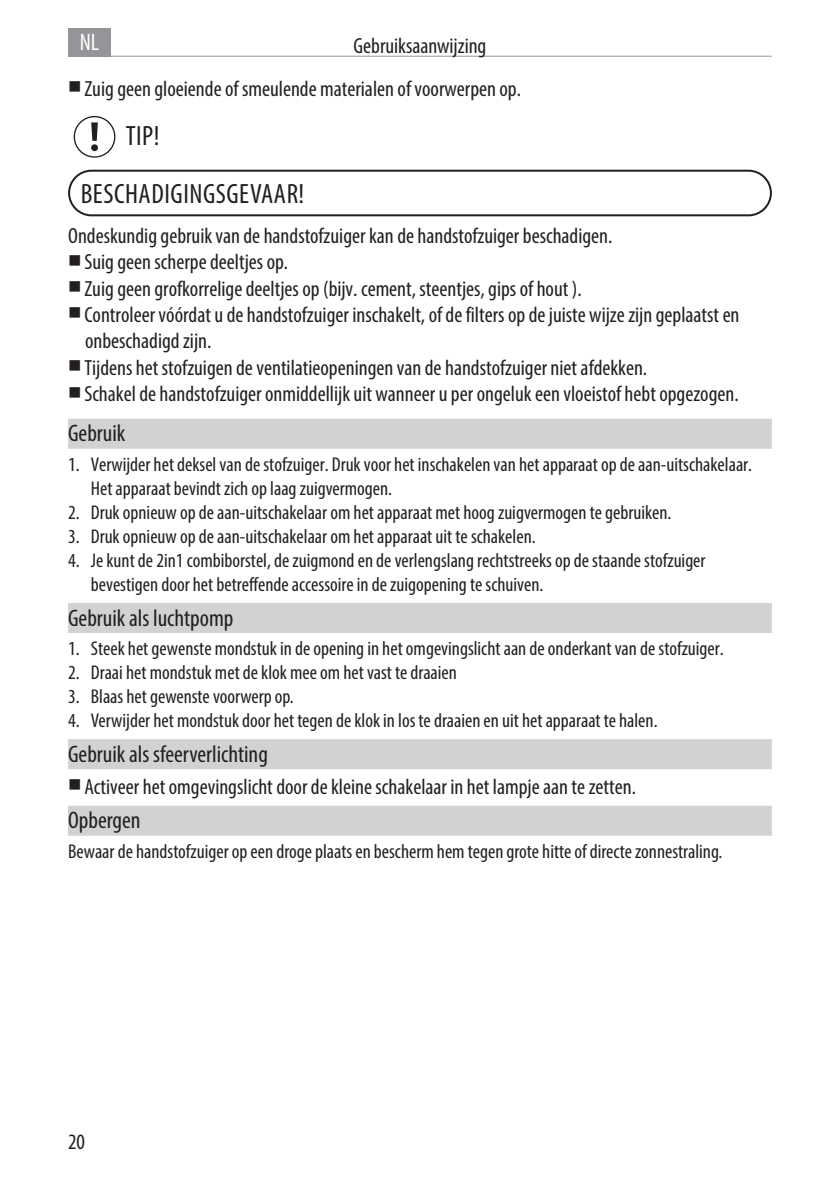
<style>
.page{position:relative;width:840px;height:1191px;background:#fff}
.page>*{position:absolute;margin:0;border:0;box-sizing:border-box;transform-origin:0 0}
.t1{font:condensed 28px "Myriad Pro";letter-spacing:.02em;color:#231f20}
.t2{font:condensed 24px "Myriad Pro";color:#231f20}
.t3{font:condensed 24px "Myriad Pro";color:#fff}
.t4{font:condensed 22px/26.4px "Myriad Pro";color:#231f20}
.t5{font:condensed 20px/24px "Myriad Pro";color:#231f20}
</style>
<div class="page">
<div style="left:68px;top:28px;width:43px;height:29px;background:#939598"></div>
<hr style="left:68px;top:56px;width:703px;height:1px;background:#939598">
<div style="left:68px;top:419px;width:703px;height:30px;background:#d1d2d4"></div>
<div style="left:68px;top:603px;width:703px;height:30px;background:#d1d2d4"></div>
<div style="left:68px;top:739px;width:703px;height:30px;background:#d1d2d4"></div>
<div style="left:68px;top:805px;width:703px;height:30px;background:#d1d2d4"></div>
<svg style="left:74px;top:116px;width:41px;height:42px"></svg>
<div style="left:68px;top:170px;width:703px;height:46px;border:2px solid #231f20;border-radius:22px"></div>
<p class="t3" style="left:80px;top:28px;width:21px">NL</p>
<p class="t4" style="left:84px;top:23px;width:438px;line-height:43.4px;text-indent:269px">Gebruiksaanwijzing<br>Zuig geen gloeiende of smeulende materialen of voorwerpen op.</p>
<h1 class="t1" style="left:126px;top:119px;width:35px">TIP!</h1>
<h1 class="t1" style="left:81px;top:177px;width:225px">BESCHADIGINGSGEVAAR!</h1>
<p class="t4" style="left:84px;top:222px;width:656px;text-indent:-16px">Ondeskundig gebruik van de handstofzuiger kan de handstofzuiger beschadigen.<br>Suig geen scherpe deeltjes op.<br>Zuig geen grofkorrelige deeltjes op (bijv. cement, steentjes, gips of hout ).<br>Controleer vóórdat u de handstofzuiger inschakelt, of de filters op de juiste wijze zijn geplaatst en onbeschadigd zijn.<br>Tijdens het stofzuigen de ventilatieopeningen van de handstofzuiger niet afdekken.<br>Schakel de handstofzuiger onmiddellijk uit wanneer u per ongeluk een vloeistof hebt opgezogen.</p>
<p class="t2" style="left:68px;top:419px;width:59px">Gebruik</p>
<p class="t5" style="left:91px;top:452px;width:662px;text-indent:-23px">1. Verwijder het deksel van de stofzuiger. Druk voor het inschakelen van het apparaat op de aan-uitschakelaar.<br>Het apparaat bevindt zich op laag zuigvermogen.</p>
<p class="t5" style="left:68px;top:500px;width:604px">2. Druk opnieuw op de aan-uitschakelaar om het apparaat met hoog zuigvermogen te gebruiken.</p>
<p class="t5" style="left:68px;top:524px;width:469px">3. Druk opnieuw op de aan-uitschakelaar om het apparaat uit te schakelen.</p>
<p class="t5" style="left:91px;top:548px;width:616px;text-indent:-23px">4. Je kunt de 2in1 combiborstel, de zuigmond en de verlengslang rechtstreeks op de staande stofzuiger bevestigen door het betreffende accessoire in de zuigopening te schuiven.</p>
<p class="t2" style="left:68px;top:603px;width:167px">Gebruik als luchtpomp</p>
<p class="t5" style="left:68px;top:636px;width:656px">1. Steek het gewenste mondstuk in de opening in het omgevingslicht aan de onderkant van de stofzuiger.</p>
<p class="t5" style="left:68px;top:660px;width:390px">2. Draai het mondstuk met de klok mee om het vast te draaien</p>
<p class="t5" style="left:68px;top:684px;width:227px">3. Blaas het gewenste voorwerp op.</p>
<p class="t5" style="left:68px;top:708px;width:590px">4. Verwijder het mondstuk door het tegen de klok in los te draaien en uit het apparaat te halen.</p>
<p class="t2" style="left:68px;top:739px;width:201px">Gebruik als sfeerverlichting</p>
<p class="t4" style="left:84px;top:773px;width:552px">Activeer het omgevingslicht door de kleine schakelaar in het lampje aan te zetten.</p>
<p class="t2" style="left:68px;top:806px;width:74px">Opbergen</p>
<p class="t5" style="left:68px;top:839px;width:655px">Bewaar de handstofzuiger op een droge plaats en bescherm hem tegen grote hitte of directe zonnestraling.</p>
<p class="t4" style="left:68px;top:1128px;width:18px">20</p>
</div>
